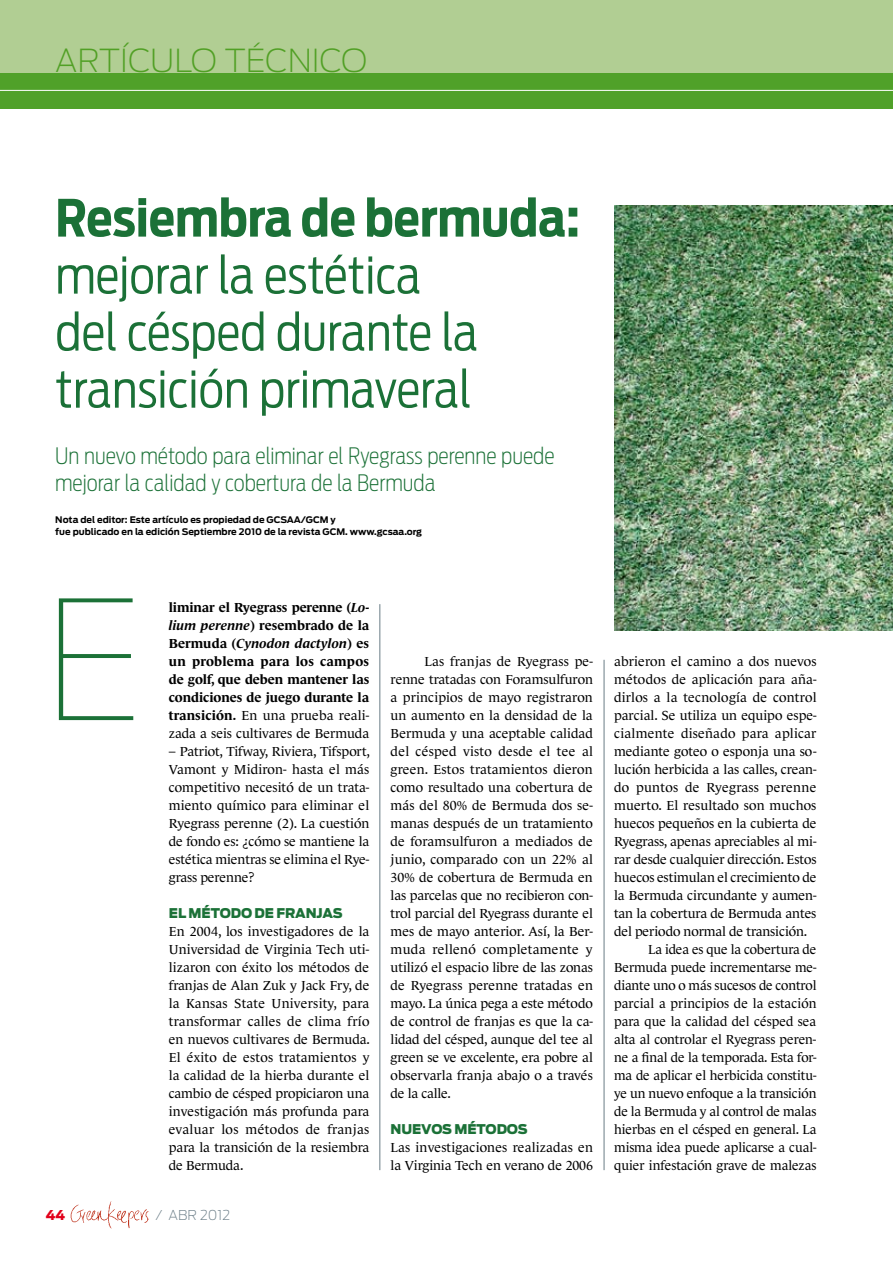
<style>
.page{position:relative;width:893px;height:1263px;background:#fff}
.page>*{position:absolute;margin:0;border:0;box-sizing:border-box;transform-origin:0 0}
.t1{font:100 164.25px "Antenna";color:#1b7137}
.t2{font:300 51px/57px "Antenna Cond";color:#1b7137}
.t3{font:700 51px "Antenna Cond";color:#1b7137}
.t4{font:200 31.5px "Antenna";color:#51a025}
.t5{font:200 22.5px/27px "Antenna Cond";color:#1b7137}
.t6{font:200 13.5px "Antenna";color:#697c86}
.t7{font:900 13.5px "Antenna";color:#e2001a}
.t8{font:13.35px/18px "Le Monde Journal";letter-spacing:-.005em;color:#000;text-align:justify}
.t9{font:700 13.35px/18px "Le Monde Journal";color:#000;text-align:justify}
.t10{font:13.35px "Le Monde Journal";letter-spacing:.015em;color:#000}
.t11{font:13.35px "Le Monde Journal";letter-spacing:.02em;color:#000}
.t12{font:900 13.35px "Antenna";color:#1b7137}
.t13{font:700 9px/12px "Antenna";color:#000}
.s1{font-style:italic}
.s2{font-weight:400}
</style>
<div class="page">
<img style="left:70px;top:1201px;width:79px;height:28px">
<div style="left:0;top:0;width:893px;height:108px;background:#50a129"></div>
<div style="left:0;top:0;width:893px;height:72px;background:#b1ce93"></div>
<hr style="left:0;top:90px;width:893px;height:1px;background:#fff">
<hr style="left:380px;top:604px;width:1px;height:566px;background:#697c86">
<hr style="left:604px;top:660px;width:1px;height:510px;background:#697c86">
<img style="left:614px;top:206px;width:279px;height:424px">
<h3 class="t4" style="left:55px;top:42px;width:314px">ARTÍCULO TÉCNICO</h3>
<h2 class="t3" style="left:55px;top:188px;width:526px">Resiembra de bermuda:</h2>
<h2 class="t2" style="left:55px;top:247px;width:424px">mejorar la estética del césped durante la transición primaveral</h2>
<h3 class="t5" style="left:55px;top:443px;width:501px">Un nuevo método para eliminar el Ryegrass perenne puede mejorar la calidad y cobertura de la Bermuda</h3>
<p class="t13" style="left:55px;top:514px;width:368px">Nota del editor: Este artículo es propiedad de GCSAA/GCM y<br>fue publicado en la edición Septiembre 2010 de la revista GCM. www.gcsaa.org</p>
<h1 class="t1" style="left:43px;top:562px;width:76px">E</h1>
<p class="t9" style="left:169px;top:598px;width:202px">liminar el Ryegrass perenne (<span class="s1">Lo&shy;lium perenne</span>) resembrado de la Bermuda (<span class="s1">Cynodon dactylon</span>) es un problema para los campos de golf, que deben mantener las condiciones de juego durante la transición. <span class="s2">En una prueba reali&shy;zada a seis cultivares de Bermuda</span></p>
<p class="t8" style="left:169px;top:742px;width:203px">– Patriot, Tifway, Riviera, Tifsport, Vamont y Midiron- hasta el más competitivo necesitó de un trata&shy;miento químico para eliminar el Ryegrass perenne (2). La cuestión de fondo es: ¿cómo se mantiene la estética mientras se elimina el Rye&shy;grass perenne?</p>
<p class="t12" style="left:169px;top:905px;width:32px">EL MÉTODO</p>
<p class="t12" style="left:255px;top:905px;width:33px">DE FRANJAS</p>
<p class="t8" style="left:169px;top:922px;width:203px">En 2004, los investigadores de la Universidad de Virginia Tech uti&shy;lizaron con éxito los métodos de franjas de Alan Zuk y Jack Fry, de la Kansas State University, para transformar calles de clima frío en nuevos cultivares de Bermuda.<br>El éxito de estos tratamientos y la calidad de la hierba durante el cambio de césped propiciaron una investigación más profunda para evaluar los métodos de franjas para la transición de la resiembra de Bermuda.</p>
<p class="t7" style="left:46px;top:1207px;width:21px">44</p>
<p class="t6" style="left:156px;top:1207px;width:76px">/ ABR 2012</p>
<p class="t8" style="left:391px;top:652px;width:204px;text-indent:34px">Las franjas de Ryegrass pe&shy;renne tratadas con Foramsulfuron a principios de mayo registraron un aumento en la densidad de la Bermuda y una aceptable calidad del césped visto desde el tee al green. Estos tratamientos dieron como resultado una cobertura de más del 80% de Bermuda dos se&shy;manas después de un tratamiento de foramsulfuron a mediados de junio, comparado con un 22% al 30% de cobertura de Bermuda en las parcelas que no recibieron con&shy;trol parcial del Ryegrass durante el mes de mayo anterior. Así, la Ber&shy;muda rellenó completamente y utilizó el espacio libre de las zonas de Ryegrass perenne tratadas en mayo. La única pega a este método de control de franjas es que la ca&shy;lidad del césped, aunque del tee al green se ve excelente, era pobre al observarla franja abajo o a través de la calle.</p>
<p class="t12" style="left:391px;top:1121px;width:12px">NUEVOS</p>
<p class="t12" style="left:454px;top:1121px;width:12px">MÉTODOS</p>
<p class="t8" style="left:391px;top:1138px;width:204px">Las investigaciones realizadas en la Virginia Tech en verano de 2006</p>
<p class="t8" style="left:614px;top:652px;width:204px">abrieron el camino a dos nuevos</p>
<p class="t10" style="left:614px;top:672px;width:204px">métodos de aplicación para aña-</p>
<p class="t10" style="left:614px;top:690px;width:204px">dirlos a la tecnología de control</p>
<p class="t8" style="left:614px;top:706px;width:204px">parcial. Se utiliza un equipo espe-</p>
<p class="t11" style="left:614px;top:726px;width:204px">cialmente diseñado para aplicar</p>
<p class="t8" style="left:614px;top:742px;width:204px">mediante goteo o esponja una so-</p>
<p class="t8" style="left:614px;top:760px;width:204px">lución herbicida a las calles, crean-</p>
<p class="t11" style="left:614px;top:780px;width:204px">do puntos de Ryegrass perenne</p>
<p class="t8" style="left:614px;top:796px;width:204px">muerto. El resultado son muchos</p>
<p class="t8" style="left:614px;top:814px;width:204px">huecos pequeños en la cubierta de</p>
<p class="t8" style="left:614px;top:832px;width:204px">Ryegrass, apenas apreciables al mi-</p>
<p class="t8" style="left:614px;top:850px;width:204px">rar desde cualquier dirección. Estos</p>
<p class="t8" style="left:614px;top:868px;width:204px">huecos estimulan el crecimiento de</p>
<p class="t8" style="left:614px;top:886px;width:204px">la Bermuda circundante y aumen-</p>
<p class="t8" style="left:614px;top:904px;width:204px">tan la cobertura de Bermuda antes</p>
<p class="t8" style="left:614px;top:922px;width:195px">del periodo normal de transición.</p>
<p class="t8" style="left:648px;top:940px;width:170px">La idea es que la cobertura de</p>
<p class="t8" style="left:614px;top:958px;width:204px">Bermuda puede incrementarse me-</p>
<p class="t8" style="left:614px;top:976px;width:204px">diante uno o más sucesos de control</p>
<p class="t8" style="left:614px;top:994px;width:204px">parcial a principios de la estación</p>
<p class="t8" style="left:614px;top:1012px;width:204px">para que la calidad del césped sea</p>
<p class="t8" style="left:614px;top:1030px;width:204px">alta al controlar el Ryegrass peren-</p>
<p class="t8" style="left:614px;top:1048px;width:204px">ne a final de la temporada. Esta for-</p>
<p class="t8" style="left:614px;top:1066px;width:204px">ma de aplicar el herbicida constitu-</p>
<p class="t8" style="left:614px;top:1084px;width:204px">ye un nuevo enfoque a la transición</p>
<p class="t8" style="left:614px;top:1102px;width:204px">de la Bermuda y al control de malas</p>
<p class="t8" style="left:614px;top:1120px;width:204px">hierbas en el césped en general. La</p>
<p class="t8" style="left:614px;top:1138px;width:204px">misma idea puede aplicarse a cual-</p>
<p class="t8" style="left:614px;top:1156px;width:204px">quier infestación grave de malezas</p>
</div>
